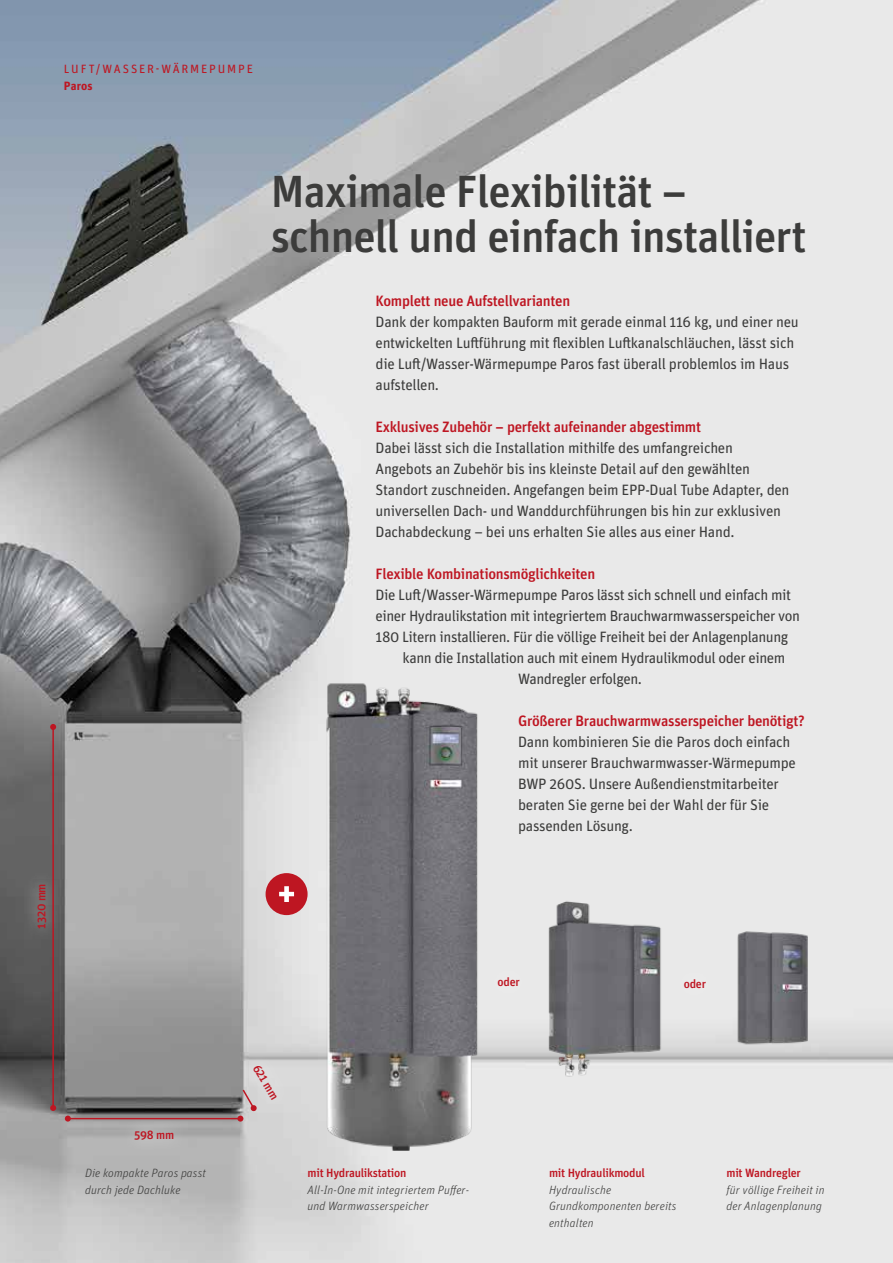
<style>
.page{position:relative;width:893px;height:1263px;background:#fff}
.page>*{position:absolute;margin:0;border:0;box-sizing:border-box;transform-origin:0 0}
.t1{font:500 45px/45px "Unit Pro";letter-spacing:-.02em;color:#3c3c3b}
.t2{font:15px/21px "Unit Pro";letter-spacing:-.02em;color:#3c3c3b}
.t3{font:500 15px "Unit Pro";letter-spacing:-.02em;color:#be1622}
.t4{font:italic 300 12px/16.5px "Unit Pro";letter-spacing:.01em;color:#3c3c3b}
.t5{font:500 12px "Unit Pro";letter-spacing:-.02em;color:#be1622}
.t6{font:12px "Unit Pro";letter-spacing:.15em;color:#be1622}
.t7{font:700 12px "Unit Pro";letter-spacing:.015em;color:#be1622}
</style>
<div class="page">
<img style="left:0;top:0;width:893px;height:1263px">
<img style="left:523px;top:889px;width:161px;height:192px">
<img style="left:724px;top:917px;width:95px;height:136px">
<img style="left:322px;top:678px;width:190px;height:473px">
<div style="left:266px;top:873px;width:42px;height:42px;background:#be1622;border-radius:50%"></div>
<svg style="left:279px;top:886px;width:15px;height:16px"></svg>
<div style="left:23px;top:869px;width:38px;height:73px;background:#fff;opacity:.75"></div>
<div style="left:120px;top:1115px;width:68px;height:39px;background:#fff;opacity:.75"></div>
<div style="left:483px;top:964px;width:50px;height:37px;background:#e9e9e9"></div>
<div style="left:669px;top:965px;width:50px;height:37px;background:#e9e9e9"></div>
<hr style="left:68px;top:1118px;width:172px;height:1px;background:#be1622">
<svg style="left:65px;top:1115px;width:6px;height:6px"></svg>
<svg style="left:232px;top:1044px;width:67px;height:77px;background:#c7c4c4"></svg>
<hr style="left:52px;top:727px;width:2px;height:381px;background:#be1622">
<svg style="left:50px;top:1105px;width:6px;height:6px"></svg>
<svg style="left:50px;top:724px;width:6px;height:6px"></svg>
<p class="t6" style="left:64px;top:61px;width:191px">LUFT/WASSER-WÄRMEPUMPE</p>
<p class="t7" style="left:64px;top:77px;width:30px">Paros</p>
<p class="t5" style="left:33px;top:929px;width:47px;rotate:-90deg">1320 mm</p>
<p class="t5" style="left:134px;top:1126px;width:42px">598 mm</p>
<p class="t4" style="left:85px;top:1165px;width:123px">Die kompakte Paros passt durch jede Dachluke</p>
<h1 class="t1" style="left:271px;top:167px;width:537px">Maximale Flexibilität – schnell und einfach installiert</h1>
<p class="t3" style="left:376px;top:290px;width:196px">Komplett neue Aufstellvarianten</p>
<p class="t2" style="left:376px;top:311px;width:425px">Dank der kompakten Bauform mit gerade einmal 116 kg, und einer neu entwickelten Luftführung mit flexiblen Luftkanalschläuchen, lässt sich die Luft/Wasser-Wärmepumpe Paros fast überall problemlos im Haus aufstellen.</p>
<p class="t3" style="left:376px;top:416px;width:327px">Exklusives Zubehör – perfekt aufeinander abgestimmt</p>
<p class="t2" style="left:376px;top:437px;width:415px">Dabei lässt sich die Installation mithilfe des umfangreichen Angebots an Zubehör bis ins kleinste Detail auf den gewählten Standort zuschneiden. Angefangen beim EPP-Dual Tube Adapter, den universellen Dach- und Wanddurchführungen bis hin zur exklusiven Dachabdeckung – bei uns erhalten Sie alles aus einer Hand.</p>
<p class="t3" style="left:376px;top:563px;width:221px">Flexible Kombinationsmöglichkeiten</p>
<p class="t2" style="left:376px;top:584px;width:417px">Die Luft/Wasser-Wärmepumpe Paros lässt sich schnell und einfach mit</p>
<p class="t2" style="left:376px;top:605px;width:426px">einer Hydraulikstation mit integriertem Brauchwarmwasserspeicher von</p>
<p class="t2" style="left:376px;top:626px;width:414px">180 Litern installieren. Für die völlige Freiheit bei der Anlagenplanung</p>
<p class="t2" style="left:403px;top:647px;width:384px">kann die Installation auch mit einem Hydraulikmodul oder einem</p>
<p class="t2" style="left:518px;top:668px;width:125px">Wandregler erfolgen.</p>
<p class="t3" style="left:518px;top:710px;width:288px">Größerer Brauchwarmwasserspeicher benötigt?</p>
<p class="t2" style="left:518px;top:731px;width:279px">Dann kombinieren Sie die Paros doch einfach mit unserer Brauchwarmwasser-Wärmepumpe BWP 260S. Unsere Außendienstmitarbeiter beraten Sie gerne bei der Wahl der für Sie passenden Lösung.</p>
<p class="t5" style="left:497px;top:973px;width:24px">oder</p>
<p class="t5" style="left:684px;top:975px;width:24px">oder</p>
<p class="t5" style="left:263px;top:1061px;width:40px;rotate:59deg">621 mm</p>
<p class="t5" style="left:308px;top:1165px;width:100px">mit Hydraulikstation</p>
<p class="t4" style="left:308px;top:1181px;width:163px">All-In-One mit integriertem Puffer&shy;und Warmwasserspeicher</p>
<p class="t5" style="left:549px;top:1165px;width:97px">mit Hydraulikmodul</p>
<p class="t4" style="left:549px;top:1181px;width:129px">Hydraulische<br>Grundkomponenten bereits enthalten</p>
<p class="t5" style="left:726px;top:1165px;width:76px">mit Wandregler</p>
<p class="t4" style="left:726px;top:1181px;width:100px">für völlige Freiheit in der Anlagenplanung</p>
</div>
